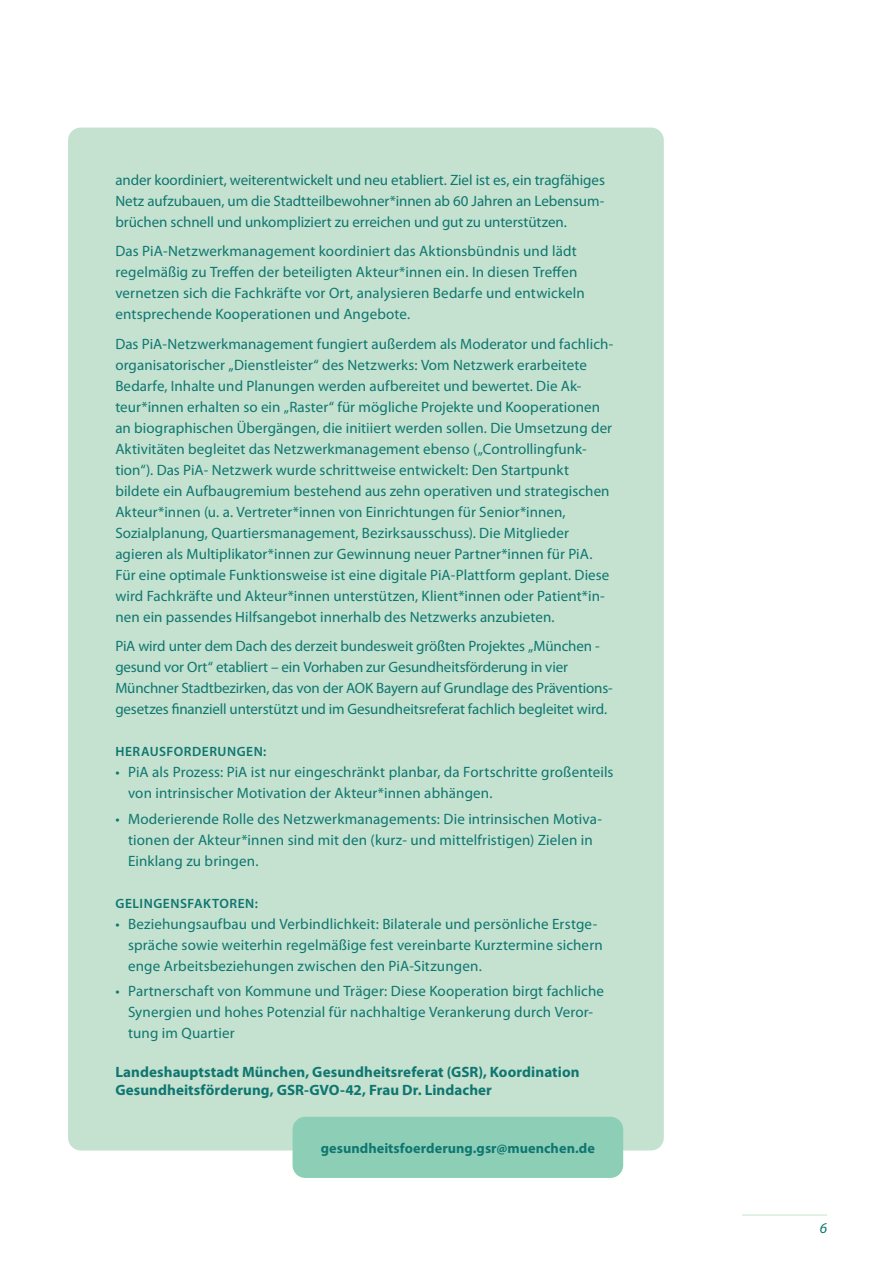
<style>
.page{position:relative;width:893px;height:1263px;background:#fff}
.page>*{position:absolute;margin:0;border:0;box-sizing:border-box;transform-origin:0 0}
.Box-Fließtext{font:15px/21px "Myriad Pro";letter-spacing:.005em;color:#0f7671}
.Box-Link{font:700 15px/18px "Myriad Pro";letter-spacing:.005em;color:#0f7671}
.t1{font:italic 15px "Myriad Pro";color:#0f7671}
.Box-Link-2{font:700 14.25px "Myriad Pro";letter-spacing:.005em;color:#0f7671}
.Box-Fließtext-2{font:600 13.5px "Myriad Pro";letter-spacing:.04em;color:#0f7671}
</style>
<div class="page">
<hr style="left:742px;top:1214px;width:85px;height:1px;background:#cce8d3">
<div style="left:68px;top:128px;width:596px;height:1022px;background:#c4e2cf;border-radius:13px"></div>
<div style="left:293px;top:1117px;width:330px;height:61px;background:#8dcfb6;border-radius:13px"></div>
<p class="Box-Fließtext" style="left:115px;top:169px;width:491px;text-align:justify">ander koordiniert, weiterentwickelt und neu etabliert. Ziel ist es, ein tragfähiges Netz aufzubauen, um die Stadtteilbewohner*innen ab 60 Jahren an Lebensum&shy;brüchen schnell und unkompliziert zu erreichen und gut zu unterstützen.</p>
<p class="Box-Fließtext" style="left:115px;top:241px;width:471px">Das PiA-Netzwerkmanagement koordiniert das Aktionsbündnis und lädt regelmäßig zu Treffen der beteiligten Akteur*innen ein. In diesen Treffen vernetzen sich die Fachkräfte vor Ort, analysieren Bedarfe und entwickeln entsprechende Kooperationen und Angebote.</p>
<p class="Box-Fließtext" style="left:115px;top:333px;width:499px">Das PiA-Netzwerkmanagement fungiert außerdem als Moderator und fachlich&shy;organisatorischer „Dienstleister“ des Netzwerks: Vom Netzwerk erarbeitete Bedarfe, Inhalte und Planungen werden aufbereitet und bewertet. Die Ak&shy;teur*innen erhalten so ein „Raster“ für mögliche Projekte und Kooperationen an biographischen Übergängen, die initiiert werden sollen. Die Umsetzung der Aktivitäten begleitet das Netzwerkmanagement ebenso („Controllingfunk&shy;tion“). Das PiA- Netzwerk wurde schrittweise entwickelt: Den Startpunkt bildete ein Aufbaugremium bestehend aus zehn operativen und strategischen Akteur*innen (u. a. Vertreter*innen von Einrichtungen für Senior*innen, Sozialplanung, Quartiersmanagement, Bezirksausschuss). Die Mitglieder agieren als Multiplikator*innen zur Gewinnung neuer Partner*innen für PiA.<br>Für eine optimale Funktionsweise ist eine digitale PiA-Plattform geplant. Diese wird Fachkräfte und Akteur*innen unterstützen, Klient*innen oder Patient*in&shy;nen ein passendes Hilfsangebot innerhalb des Netzwerks anzubieten.</p>
<p class="Box-Fließtext" style="left:115px;top:636px;width:499px">PiA wird unter dem Dach des derzeit bundesweit größten Projektes „München - gesund vor Ort“ etabliert – ein Vorhaben zur Gesundheitsförderung in vier Münchner Stadtbezirken, das von der AOK Bayern auf Grundlage des Präventions&shy;gesetzes finanziell unterstützt und im Gesundheitsreferat fachlich begleitet wird.</p>
<p class="Box-Fließtext-2" style="left:115px;top:743px;width:152px">HERAUSFORDERUNGEN:</p>
<p class="Box-Fließtext" style="left:128px;top:762px;width:487px;text-indent:-13px">• PiA als Prozess: PiA ist nur eingeschränkt planbar, da Fortschritte großenteils von intrinsischer Motivation der Akteur*innen abhängen.</p>
<p class="Box-Fließtext" style="left:128px;top:808px;width:475px;text-indent:-13px">• Moderierende Rolle des Netzwerkmanagements: Die intrinsischen Motiva&shy;tionen der Akteur*innen sind mit den (kurz- und mittelfristigen) Zielen in<br>Einklang zu bringen.</p>
<p class="Box-Fließtext-2" style="left:115px;top:895px;width:144px">GELINGENSFAKTOREN:</p>
<p class="Box-Fließtext" style="left:128px;top:913px;width:476px;text-indent:-13px">• Beziehungsaufbau und Verbindlichkeit: Bilaterale und persönliche Erstge&shy;spräche sowie weiterhin regelmäßige fest vereinbarte Kurztermine sichern enge Arbeitsbeziehungen zwischen den PiA-Sitzungen.</p>
<p class="Box-Fließtext" style="left:128px;top:980px;width:477px;text-indent:-13px">• Partnerschaft von Kommune und Träger: Diese Kooperation birgt fachliche<br>Synergien und hohes Potenzial für nachhaltige Verankerung durch Veror&shy;tung im Quartier</p>
<p class="Box-Link" style="left:115px;top:1062px;width:466px">Landeshauptstadt München, Gesundheitsreferat (GSR), Koordination<br>Gesundheitsförderung, GSR-GVO-42, Frau Dr. Lindacher</p>
<p class="Box-Link-2" style="left:321px;top:1138px;width:276px">gesundheitsfoerderung.gsr@muenchen.de</p>
<p class="t1" style="left:820px;top:1218px;width:9px">6</p>
</div>
